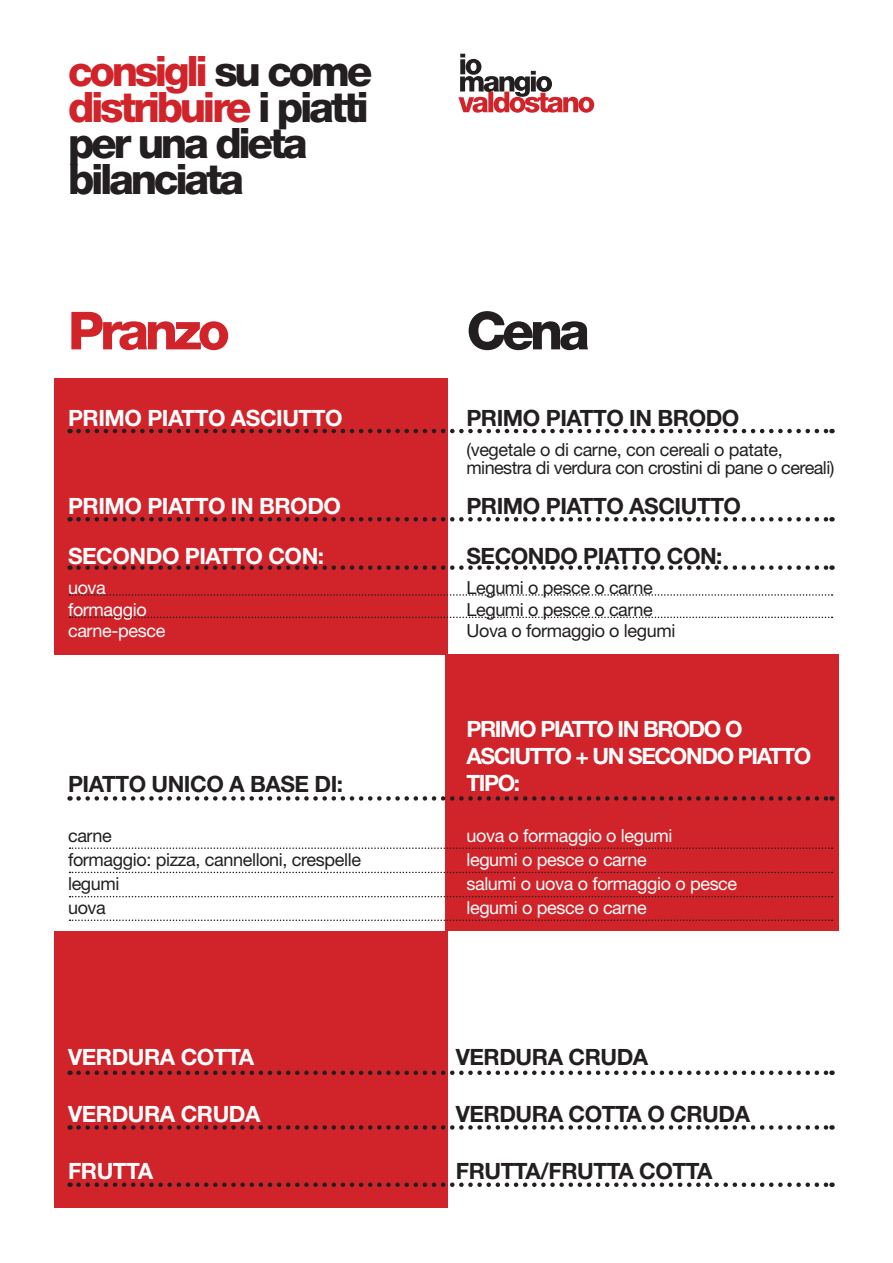
<style>
.page{position:relative;width:893px;height:1263px;background:#fff}
.page>*{position:absolute;margin:0;border:0;box-sizing:border-box;transform-origin:0 0}
.t1{font:800 52.5px "Helvetica Neue";letter-spacing:-.08em;color:#d1232a}
.t2{font:800 52.5px "Helvetica Neue";color:#231f20}
.t3{font:800 42px/36px "Helvetica Neue";letter-spacing:-.08em;color:#231f20}
.t4{font:700 22.5px "Helvetica Neue";letter-spacing:-.02em;color:#231f20}
.t5{font:700 22.5px "Helvetica Neue";letter-spacing:-.02em;color:#fff}
.t6{font:700 22.5px/27px "Helvetica Neue";letter-spacing:-.06em;color:#fff}
.t7{font:18px/24px "Helvetica Neue";letter-spacing:-.02em;color:#231f20}
.t8{font:18px/24px "Helvetica Neue";letter-spacing:-.02em;color:#fff}
.s1{color:#d1232a}
</style>
<div class="page">
<div style="left:54px;top:931px;width:393px;height:276px;background:#d1232a"></div>
<div style="left:54px;top:378px;width:393px;height:277px;background:#d1232a"></div>
<div style="left:446px;top:654px;width:393px;height:277px;background:#d1232a"></div>
<svg style="left:78px;top:429px;width:754px;height:4px"></svg>
<svg style="left:78px;top:517px;width:754px;height:4px"></svg>
<svg style="left:78px;top:565px;width:754px;height:5px"></svg>
<svg style="left:70px;top:594px;width:762px;height:2px"></svg>
<svg style="left:70px;top:617px;width:762px;height:1px"></svg>
<svg style="left:70px;top:847px;width:762px;height:2px"></svg>
<svg style="left:70px;top:872px;width:762px;height:1px"></svg>
<svg style="left:70px;top:896px;width:762px;height:1px"></svg>
<svg style="left:78px;top:796px;width:754px;height:5px"></svg>
<svg style="left:78px;top:1070px;width:754px;height:5px"></svg>
<svg style="left:78px;top:1125px;width:754px;height:5px"></svg>
<svg style="left:78px;top:1182px;width:754px;height:5px"></svg>
<svg style="left:70px;top:919px;width:762px;height:2px"></svg>
<svg style="left:458px;top:54px;width:136px;height:59px"></svg>
<h2 class="t3" style="left:68px;top:53px;width:306px"><span class="s1">consigli</span> su come <span class="s1">distribuire</span> i piatti per una dieta bilanciata</h2>
<h1 class="t1" style="left:68px;top:299px;width:163px">Pranzo</h1>
<p class="t5" style="left:68px;top:404px;width:276px">PRIMO PIATTO ASCIUTTO</p>
<p class="t5" style="left:68px;top:492px;width:275px">PRIMO PIATTO IN BRODO</p>
<p class="t5" style="left:68px;top:542px;width:258px">SECONDO PIATTO CON:</p>
<p class="t8" style="left:68px;top:576px;width:99px;line-height:21.6px">uova formaggio carne-pesce</p>
<p class="t4" style="left:68px;top:770px;width:277px">PIATTO UNICO A BASE DI:</p>
<p class="t7" style="left:68px;top:823px;width:294px">carne<br>formaggio: pizza, cannelloni, crespelle legumi<br>uova</p>
<p class="t5" style="left:68px;top:1043px;width:188px">VERDURA COTTA</p>
<p class="t5" style="left:68px;top:1100px;width:194px">VERDURA CRUDA</p>
<p class="t5" style="left:68px;top:1157px;width:87px">FRUTTA</p>
<h1 class="t2" style="left:466px;top:299px;width:125px">Cena</h1>
<p class="t4" style="left:466px;top:404px;width:275px">PRIMO PIATTO IN BRODO</p>
<p class="t7" style="left:466px;top:440px;width:370px;line-height:18px">(vegetale o di carne, con cereali o patate, minestra di verdura con crostini di pane o cereali)</p>
<p class="t4" style="left:466px;top:492px;width:276px">PRIMO PIATTO ASCIUTTO</p>
<p class="t4" style="left:466px;top:542px;width:258px">SECONDO PIATTO CON:</p>
<p class="t7" style="left:466px;top:577px;width:211px;line-height:21.6px">Legumi o pesce o carne<br>Legumi o pesce o carne<br>Uova o formaggio o legumi</p>
<p class="t6" style="left:466px;top:715px;width:347px">PRIMO PIATTO IN BRODO O<br>ASCIUTTO + UN SECONDO PIATTO<br>TIPO:</p>
<p class="t8" style="left:466px;top:823px;width:272px">uova o formaggio o legumi<br>legumi o pesce o carne<br>salumi o uova o formaggio o pesce legumi o pesce o carne</p>
<p class="t4" style="left:456px;top:1043px;width:194px">VERDURA CRUDA</p>
<p class="t4" style="left:456px;top:1100px;width:296px">VERDURA COTTA O CRUDA</p>
<p class="t4" style="left:456px;top:1157px;width:258px">FRUTTA/FRUTTA COTTA</p>
</div>
